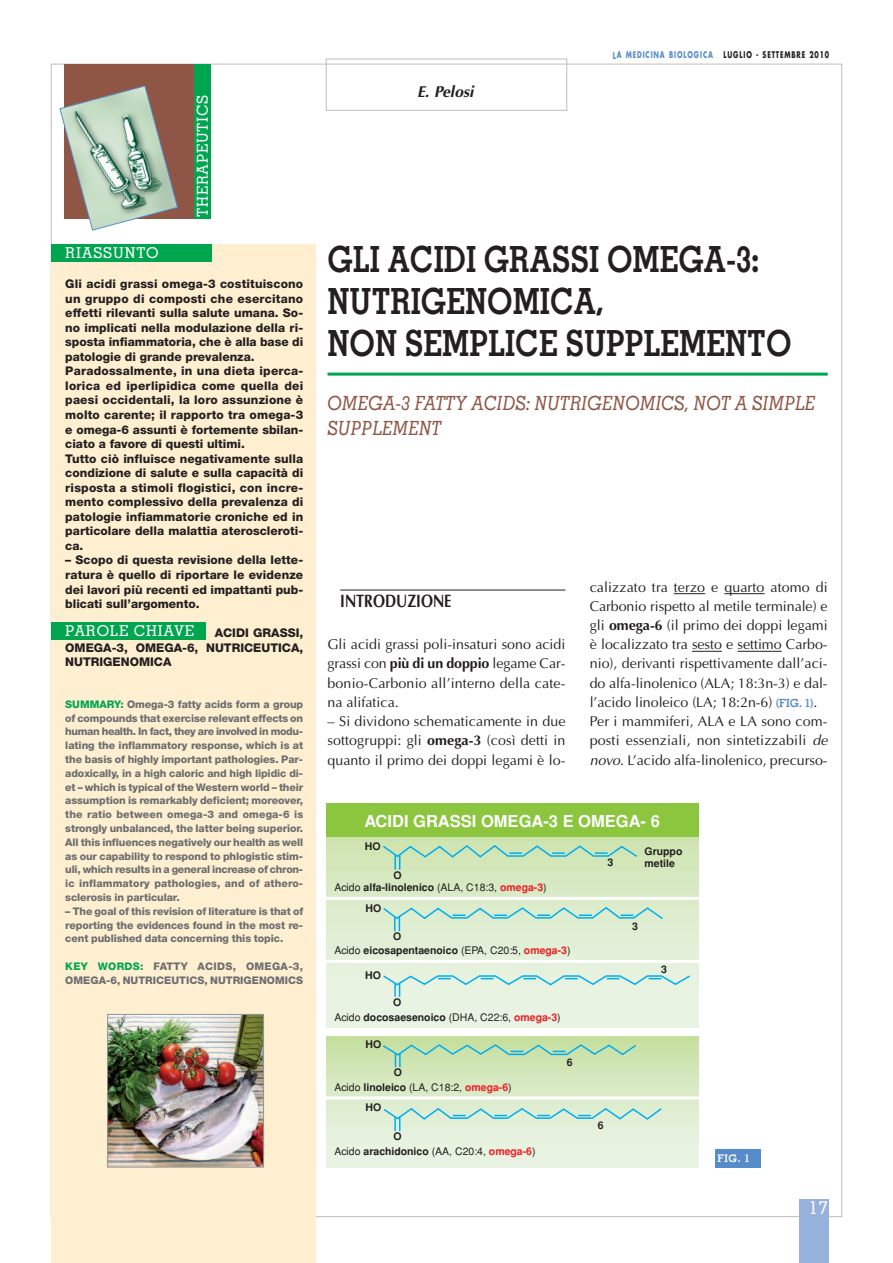
<style>
.page{position:relative;width:893px;height:1263px;background:#fff}
.page>*{position:absolute;margin:0;border:0;box-sizing:border-box;transform-origin:0 0}
.t1{font:700 36px/42px "Memphis";color:#231f20;scale:.85 1}
.t2{font:italic 500 19.5px/25.5px "Memphis";color:#905645;scale:.9 1}
.t3{font:700 18px "Optima";color:#231f20;scale:.8 1}
.t4{font:500 18px "Memphis";color:#fff}
.t5{font:700 16.5px "Helvetica";color:#fff}
.t6{font:italic 700 15.75px "Optima";color:#231f20}
.t7{font:500 15px "Memphis";letter-spacing:.05em;color:#fff}
.t8{font:14.25px/19.2px "Optima";letter-spacing:.005em;color:#231f20;text-align:justify}
.t9{font:800 12px/14.5px "Helvetica Neue";letter-spacing:.005em;color:#231f20;text-align:justify}
.t10{font:800 10.5px/13.8px "Helvetica Neue";letter-spacing:.005em;color:#6c6d70;text-align:justify}
.t11{font:10.5px "Helvetica";color:#231f20}
.t12{font:700 10.5px/12px "Helvetica";color:#231f20}
.t13{font:700 10.5px "Memphis";color:#fff}
.t14{font:700 9px "Futura";letter-spacing:.135em;color:#231f20;scale:.7 1}
.s1{color:#00a54f}
.s2{color:#568cc9}
.s3{font-weight:700}
.s4{font-family:"Memphis";font-weight:700;font-size:11.25px;color:#568cc9}
.s5{font-style:italic}
.s6{font-weight:700;color:#ee1d23}
</style>
<div class="page">
<div style="left:51px;top:244px;width:264px;height:1019px;background:#feefd0"></div>
<div style="left:326px;top:59px;width:241px;height:52px;border:1px solid #bcbdc0"></div>
<div style="left:154px;top:64px;width:57px;height:155px;background:#00a54f"></div>
<div style="left:64px;top:64px;width:130px;height:155px;background:#905645"></div>
<svg style="left:59px;top:85px;width:119px;height:146px"></svg>
<hr style="left:327px;top:373px;width:501px;height:3px;background:#00a54f">
<div style="left:51px;top:244px;width:160px;height:17px;background:#00a54f"></div>
<div style="left:51px;top:622px;width:155px;height:17px;background:#00a54f"></div>
<div style="left:799px;top:1199px;width:30px;height:64px;background:#96b1dc"></div>
<hr style="left:340px;top:590px;width:225px;height:1px;background:#231f20">
<hr style="left:674px;top:593px;width:31px;height:1px;background:#231f20">
<hr style="left:724px;top:593px;width:40px;height:1px;background:#231f20">
<hr style="left:692px;top:651px;width:30px;height:1px;background:#231f20">
<hr style="left:738px;top:651px;width:44px;height:1px;background:#231f20">
<svg style="left:326px;top:837px;width:373px;height:190px;background:#dfedd1"></svg>
<div style="left:326px;top:1036px;width:373px;height:131px;background:linear-gradient(to bottom,#c8e1a4,#eef6ed)"></div>
<svg style="left:381px;top:844px;width:258px;height:26px;background:#c0e1bb"></svg>
<svg style="left:382px;top:906px;width:283px;height:25px;background:#c9e7d2"></svg>
<svg style="left:382px;top:974px;width:310px;height:23px;background:#d1ebe1"></svg>
<svg style="left:381px;top:1043px;width:257px;height:24px;background:#badeb1"></svg>
<svg style="left:382px;top:1107px;width:281px;height:24px;background:#cde9d8"></svg>
<div style="left:326px;top:803px;width:373px;height:34px;background:#8bc63e"></div>
<hr style="left:326px;top:897px;width:373px;height:3px;background:#fff">
<hr style="left:326px;top:960px;width:373px;height:3px;background:#fff">
<hr style="left:326px;top:1096px;width:373px;height:3px;background:#fff">
<div style="left:715px;top:1150px;width:46px;height:18px;background:#568cc9"></div>
<img style="left:109px;top:1016px;width:153px;height:149px">
<div style="left:107px;top:1014px;width:157px;height:153px;border:1px solid #939598"></div>
<p class="t7" style="left:65px;top:247px;width:95px">RIASSUNTO</p>
<p class="t7" style="left:197px;top:217px;width:124px;rotate:-90deg">THERAPEUTICS</p>
<p class="t9" style="left:65px;top:277px;width:239px;text-align:left">Gli acidi grassi omega-3 costituiscono un gruppo di composti che esercitano effetti rilevanti sulla salute umana. So&shy;no implicati nella modulazione della ri&shy;sposta infiammatoria, che è alla base di patologie di grande prevalenza.<br>Paradossalmente, in una dieta iperca&shy;lorica ed iperlipidica come quella dei paesi occidentali, la loro assunzione è molto carente; il rapporto tra omega-3 e omega-6 assunti è fortemente sbilan&shy;ciato a favore di questi ultimi.<br>Tutto ciò influisce negativamente sulla condizione di salute e sulla capacità di risposta a stimoli flogistici, con incre&shy;mento complessivo della prevalenza di patologie infiammatorie croniche ed in particolare della malattia ateroscleroti&shy;ca.</p>
<p class="t9" style="left:65px;top:554px;width:239px">– Scopo di questa revisione della lette&shy;ratura è quello di riportare le evidenze dei lavori più recenti ed impattanti pub&shy;blicati sull’argomento.</p>
<p class="t9" style="left:65px;top:627px;width:239px;text-indent:149px">ACIDI GRASSI, OMEGA-3, OMEGA-6, NUTRICEUTICA, NUTRIGENOMICA</p>
<p class="t10" style="left:65px;top:698px;width:239px"><span class="s1">SUMMARY:</span> Omega-3 fatty acids form a group of compounds that exercise relevant effects on human health. In fact, they are involved in modu&shy;lating the inflammatory response, which is at the basis of highly important pathologies. Par&shy;adoxically, in a high caloric and high lipidic di&shy;et – which is typical of the Western world – their assumption is remarkably deficient; moreover, the ratio between omega-3 and omega-6 is strongly unbalanced, the latter being superior.<br>All this influences negatively our health as well as our capability to respond to phlogistic stim&shy;uli, which results in a general increase of chron&shy;ic inflammatory pathologies, and of athero&shy;sclerosis in particular.</p>
<p class="t10" style="left:65px;top:905px;width:239px">– The goal of this revision of literature is that of reporting the evidences found in the most re&shy;cent published data concerning this topic.</p>
<p class="t10" style="left:65px;top:960px;width:239px"><span class="s1">KEY WORDS:</span> FATTY ACIDS, OMEGA-3,<br>OMEGA-6, NUTRICEUTICS, NUTRIGENOMICS</p>
<p class="t7" style="left:65px;top:625px;width:130px">PAROLE CHIAVE</p>
<h3 class="t6" style="left:417px;top:82px;width:58px">E. Pelosi</h3>
<p class="t14" style="left:613px;top:51px;width:311px"><span class="s2">LA MEDICINA BIOLOGICA</span> LUGLIO - SETTEMBRE 2010</p>
<h1 class="t1" style="left:327px;top:241px;width:547px">GLI ACIDI GRASSI OMEGA-3:<br>NUTRIGENOMICA,<br>NON SEMPLICE SUPPLEMENTO</h1>
<h2 class="t2" style="left:327px;top:392px;width:544px">OMEGA-3 FATTY ACIDS: NUTRIGENOMICS, NOT A SIMPLE<br>SUPPLEMENT</h2>
<h3 class="t3" style="left:340px;top:590px;width:140px">INTRODUZIONE</h3>
<p class="t8" style="left:327px;top:635px;width:239px">Gli acidi grassi poli-insaturi sono acidi grassi con <span class="s3">più di un doppio</span> legame Car&shy;bonio-Carbonio all’interno della cate&shy;na alifatica.</p>
<p class="t8" style="left:327px;top:711px;width:239px">– Si dividono schematicamente in due sottogruppi: gli <span class="s3">omega-3</span> (così detti in quanto il primo dei doppi legami è lo-</p>
<p class="t8" style="left:590px;top:577px;width:239px;text-align:left">calizzato tra terzo e quarto atomo di Carbonio rispetto al metile terminale) e gli <span class="s3">omega-6</span> (il primo dei doppi legami è localizzato tra sesto e settimo Carbo&shy;nio), derivanti rispettivamente dall’aci&shy;do alfa-linolenico (ALA; 18:3n-3) e dal&shy;l’acido linoleico (LA; 18:2n-6) <span class="s4">(FIG. 1)</span>.<br>Per i mammiferi, ALA e LA sono com&shy;posti essenziali, non sintetizzabili <span class="s5">de novo</span>. L’acido alfa-linolenico, precurso-</p>
<h3 class="t5" style="left:364px;top:812px;width:297px">ACIDI GRASSI OMEGA-3 E OMEGA- 6</h3>
<p class="t12" style="left:365px;top:840px;width:17px">HO</p>
<p class="t12" style="left:393px;top:869px;width:10px">O</p>
<p class="t11" style="left:334px;top:881px;width:214px">Acido <span class="s3">alfa-linolenico</span> (ALA, C18:3, <span class="s6">omega-3</span>)</p>
<p class="t12" style="left:365px;top:902px;width:17px">HO</p>
<p class="t12" style="left:393px;top:931px;width:10px">O</p>
<p class="t11" style="left:334px;top:944px;width:238px">Acido <span class="s3">eicosapentaenoico</span> (EPA, C20:5, <span class="s6">omega-3</span>)</p>
<p class="t12" style="left:365px;top:969px;width:17px">HO</p>
<p class="t12" style="left:393px;top:996px;width:10px">O</p>
<p class="t11" style="left:334px;top:1011px;width:228px">Acido <span class="s3">docosaesenoico</span> (DHA, C22:6, <span class="s6">omega-3</span>)</p>
<p class="t12" style="left:365px;top:1038px;width:17px">HO</p>
<p class="t12" style="left:394px;top:1067px;width:10px">O</p>
<p class="t11" style="left:334px;top:1081px;width:179px">Acido <span class="s3">linoleico</span> (LA, C18:2, <span class="s6">omega-6</span>)</p>
<p class="t12" style="left:365px;top:1101px;width:17px">HO</p>
<p class="t12" style="left:393px;top:1130px;width:10px">O</p>
<p class="t11" style="left:334px;top:1145px;width:203px">Acido <span class="s3">arachidonico</span> (AA, C20:4, <span class="s6">omega-6</span>)</p>
<p class="t12" style="left:567px;top:1057px;width:7px">6</p>
<p class="t12" style="left:607px;top:857px;width:7px">3</p>
<p class="t12" style="left:644px;top:845px;width:39px">Gruppo metile</p>
<p class="t12" style="left:632px;top:920px;width:7px">3</p>
<p class="t12" style="left:661px;top:964px;width:7px">3</p>
<p class="t12" style="left:598px;top:1120px;width:7px">6</p>
<p class="t13" style="left:718px;top:1154px;width:34px">FIG. 1</p>
<h3 class="t4" style="left:809px;top:1201px;width:20px">17</h3>
</div>
